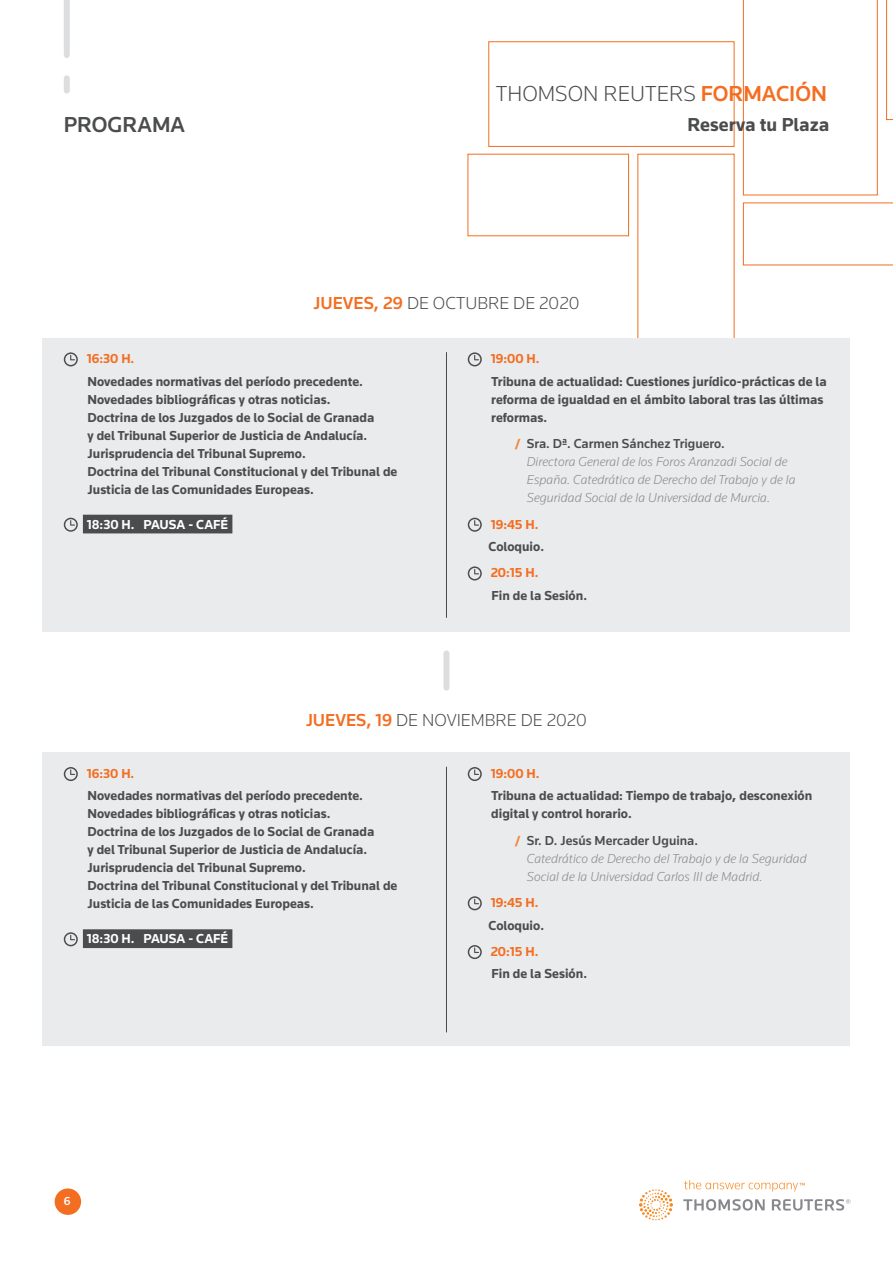
<style>
.page{position:relative;width:893px;height:1263px;background:#fff}
.page>*{position:absolute;margin:0;border:0;box-sizing:border-box;transform-origin:0 0}
.t1{font:300 22.5px "Knowledge";color:#4b4c4d}
.t2{font:500 22.5px "Knowledge";color:#4b4c4d}
.t3{font:700 19.5px "Knowledge";color:#4b4c4d}
.t4{font:300 18px "Knowledge";color:#4b4c4d}
.t5{font:700 13.5px/18px "Knowledge";color:#4b4c4d}
.t6{font:italic 300 13.5px/18px "Knowledge";color:#86888b}
.t7{font:700 13.5px "Knowledge";color:#f36e21}
.t8{font:700 13.5px "Knowledge";color:#fff}
.t9{font:500 12px "Knowledge";color:#fff}
.s1{font-weight:500;color:#f36e21}
.s2{font-weight:700;font-style:normal;color:#f4833b}
.s3{font-weight:500;font-style:normal;color:#4b4c4d}
</style>
<div class="page">
<div style="left:55px;top:1188px;width:26px;height:27px;background:#f36e21;border-radius:50%"></div>
<svg style="left:639px;top:1180px;width:211px;height:40px"></svg>
<div style="left:64px;top:78px;width:6px;height:13px;background:#dcdddf"></div>
<div style="left:64px;top:0;width:6px;height:55px;background:#dcdddf"></div>
<svg style="left:468px;top:0;width:425px;height:338px"></svg>
<div style="left:443px;top:653px;width:6px;height:35px;background:#dcdddf"></div>
<div style="left:43px;top:338px;width:807px;height:293px;background:#eaebec"></div>
<div style="left:83px;top:515px;width:149px;height:18px;background:#4b4c4d"></div>
<svg style="left:64px;top:352px;width:14px;height:14px"></svg>
<svg style="left:64px;top:518px;width:14px;height:14px"></svg>
<svg style="left:468px;top:352px;width:14px;height:14px"></svg>
<svg style="left:468px;top:518px;width:14px;height:14px"></svg>
<svg style="left:468px;top:566px;width:14px;height:14px"></svg>
<hr style="left:446px;top:352px;width:1px;height:265px;background:#4b4c4d">
<div style="left:43px;top:753px;width:807px;height:293px;background:#eaebec"></div>
<div style="left:83px;top:929px;width:149px;height:19px;background:#4b4c4d"></div>
<svg style="left:64px;top:767px;width:14px;height:14px"></svg>
<svg style="left:64px;top:932px;width:14px;height:14px"></svg>
<svg style="left:468px;top:767px;width:14px;height:14px"></svg>
<svg style="left:468px;top:896px;width:14px;height:14px"></svg>
<svg style="left:468px;top:945px;width:14px;height:14px"></svg>
<hr style="left:446px;top:767px;width:1px;height:265px;background:#4b4c4d">
<h1 class="t1" style="left:496px;top:80px;width:333px">THOMSON REUTERS <span class="s1">FORMACIÓN</span></h1>
<h1 class="t2" style="left:64px;top:110px;width:123px">PROGRAMA</h1>
<h2 class="t3" style="left:687px;top:112px;width:143px">Reserva tu Plaza</h2>
<h3 class="t4" style="left:313px;top:292px;width:267px"><span class="s1">JUEVES, 29</span> DE OCTUBRE DE 2020</h3>
<p class="t7" style="left:87px;top:351px;width:49px">16:30 H.</p>
<p class="t5" style="left:88px;top:372px;width:311px">Novedades normativas del período precedente.<br>Novedades bibliográficas y otras noticias.<br>Doctrina de los Juzgados de lo Social de Granada<br>y del Tribunal Superior de Justicia de Andalucía.<br>Jurisprudencia del Tribunal Supremo.<br>Doctrina del Tribunal Constitucional y del Tribunal de Justicia de las Comunidades Europeas.</p>
<p class="t8" style="left:87px;top:516px;width:143px">18:30 H. PAUSA - CAFÉ</p>
<p class="t7" style="left:491px;top:351px;width:50px">19:00 H.</p>
<p class="t5" style="left:491px;top:372px;width:337px">Tribuna de actualidad: Cuestiones jurídico-prácticas de la reforma de igualdad en el ámbito laboral tras las últimas reformas.</p>
<p class="t6" style="left:527px;top:434px;width:270px;text-indent:-12px"><span class="s2">/</span> <span class="s3">Sra. Dª. Carmen Sánchez Triguero.<br></span>Directora General de los Foros Aranzadi Social de España. Catedrática de Derecho del Trabajo y de la Seguridad Social de la Universidad de Murcia.</p>
<p class="t7" style="left:491px;top:516px;width:49px">19:45 H.</p>
<p class="t5" style="left:489px;top:537px;width:57px">Coloquio.</p>
<p class="t7" style="left:491px;top:565px;width:49px">20:15 H.</p>
<p class="t5" style="left:491px;top:586px;width:97px">Fin de la Sesión.</p>
<h3 class="t4" style="left:306px;top:709px;width:282px"><span class="s1">JUEVES, 19</span> DE NOVIEMBRE DE 2020</h3>
<p class="t7" style="left:87px;top:765px;width:49px">16:30 H.</p>
<p class="t5" style="left:88px;top:786px;width:311px">Novedades normativas del período precedente.<br>Novedades bibliográficas y otras noticias.<br>Doctrina de los Juzgados de lo Social de Granada<br>y del Tribunal Superior de Justicia de Andalucía.<br>Jurisprudencia del Tribunal Supremo.<br>Doctrina del Tribunal Constitucional y del Tribunal de Justicia de las Comunidades Europeas.</p>
<p class="t8" style="left:87px;top:930px;width:143px">18:30 H. PAUSA - CAFÉ</p>
<p class="t9" style="left:64px;top:1193px;width:8px">6</p>
<p class="t7" style="left:491px;top:765px;width:50px">19:00 H.</p>
<p class="t5" style="left:491px;top:786px;width:323px">Tribuna de actualidad: Tiempo de trabajo, desconexión digital y control horario.</p>
<p class="t6" style="left:527px;top:831px;width:281px;text-indent:-12px"><span class="s2">/</span> <span class="s3">Sr. D. Jesús Mercader Uguina.<br></span>Catedrático de Derecho del Trabajo y de la Seguridad<br>Social de la Universidad Carlos III de Madrid.</p>
<p class="t7" style="left:491px;top:894px;width:49px">19:45 H.</p>
<p class="t5" style="left:489px;top:916px;width:57px">Coloquio.</p>
<p class="t7" style="left:491px;top:943px;width:49px">20:15 H.</p>
<p class="t5" style="left:491px;top:965px;width:97px">Fin de la Sesión.</p>
</div>
